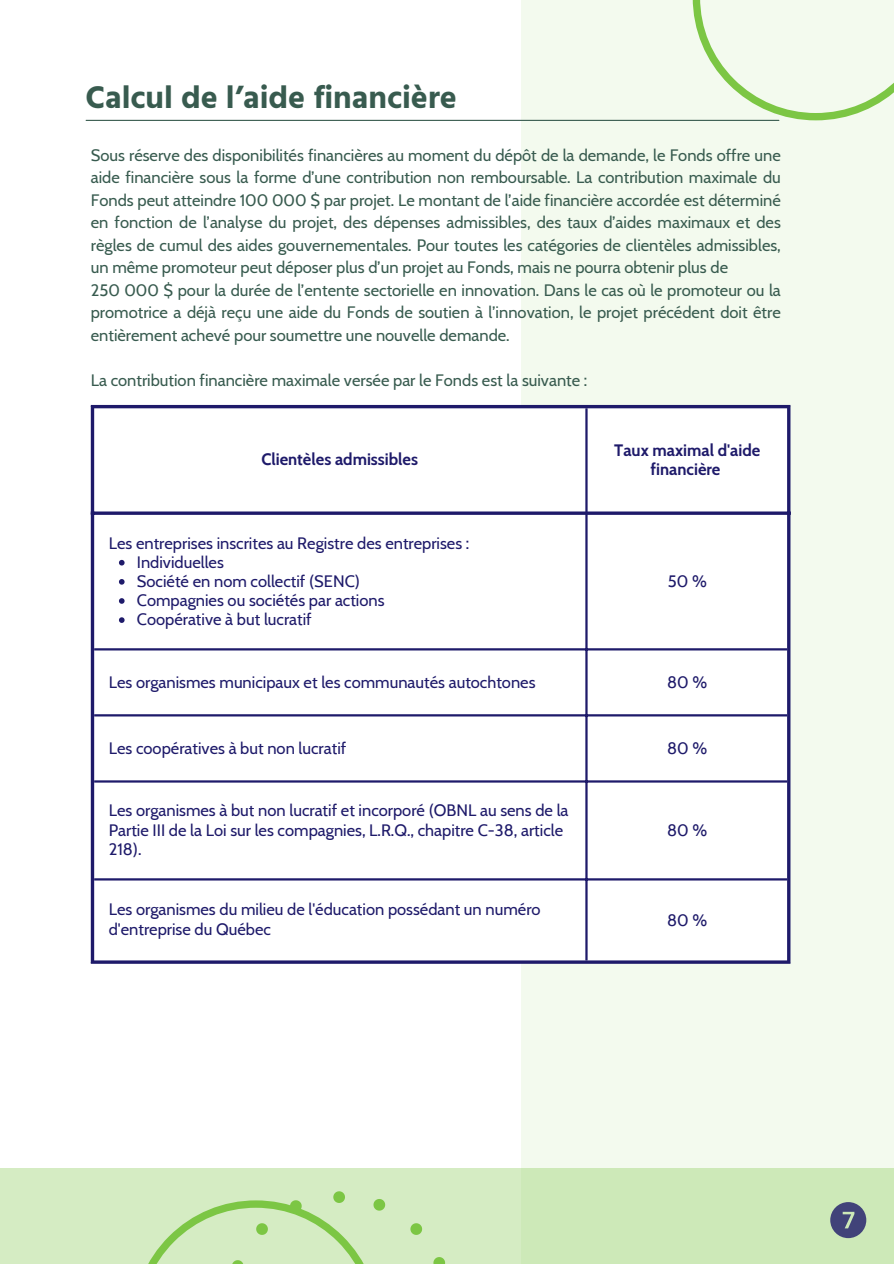
<style>
.page{position:relative;width:894px;height:1264px;background:#fff}
.page>*{position:absolute;margin:0;border:0;box-sizing:border-box;transform-origin:0 0}
.t1{font:700 32.1px "Hind Jalandhar";color:#385b4f}
.t2{font:16.5px/22.5px "Cabin";color:#385b4f;text-align:justify}
.t3{font:16.5px/19.2px "Cabin";color:#1e1a6a}
.t4{font:700 16.5px/19.2px "Cabin";color:#1e1a6a;text-align:center}
</style>
<div class="page">
<div style="left:521px;top:0;width:372px;height:1263px;background:#f3faee"></div>
<svg style="left:692px;top:0;width:201px;height:120px"></svg>
<div style="left:0;top:1167px;width:893px;height:96px;background:#cde9b8"></div>
<svg style="left:133px;top:1200px;width:91px;height:63px;fill:#d5ecc3"></svg>
<svg style="left:224px;top:1191px;width:230px;height:72px"></svg>
<hr style="left:86px;top:120px;width:692px;height:1px;background:#385b4f">
<svg style="left:94px;top:408px;width:692px;height:552px"></svg>
<svg style="left:119px;top:560px;width:5px;height:5px"></svg>
<svg style="left:119px;top:579px;width:5px;height:5px"></svg>
<svg style="left:119px;top:598px;width:5px;height:5px"></svg>
<svg style="left:119px;top:617px;width:5px;height:6px"></svg>
<hr style="left:585px;top:408px;width:2px;height:552px;background:#1e1a6a">
<hr style="left:94px;top:648px;width:692px;height:2px;background:#1e1a6a">
<hr style="left:94px;top:714px;width:692px;height:2px;background:#1e1a6a">
<hr style="left:94px;top:780px;width:692px;height:2px;background:#1e1a6a">
<hr style="left:94px;top:878px;width:692px;height:2px;background:#1e1a6a">
<hr style="left:91px;top:408px;width:3px;height:552px;background:#1e1a6a">
<svg style="left:786px;top:408px;width:4px;height:552px;background:#5b5892"></svg>
<hr style="left:91px;top:405px;width:699px;height:3px;background:#1e1a6a">
<svg style="left:94px;top:511px;width:696px;height:4px;background:#403c80"></svg>
<hr style="left:91px;top:960px;width:699px;height:3px;background:#1e1a6a">
<svg style="left:830px;top:1202px;width:36px;height:36px"></svg>
<p class="t1" style="left:85px;top:78px;width:373px">Calcul de l’aide financière</p>
<p class="t2" style="left:91px;top:143px;width:691px">Sous réserve des disponibilités financières au moment du dépôt de la demande, le Fonds offre une aide financière sous la forme d’une contribution non remboursable. La contribution maximale du Fonds peut atteindre 100 000 $ par projet. Le montant de l’aide financière accordée est déterminé en fonction de l’analyse du projet, des dépenses admissibles, des taux d’aides maximaux et des règles de cumul des aides gouvernementales. Pour toutes les catégories de clientèles admissibles, un même promoteur peut déposer plus d’un projet au Fonds, mais ne pourra obtenir plus de</p>
<p class="t2" style="left:91px;top:278px;width:691px">250 000 $ pour la durée de l’entente sectorielle en innovation. Dans le cas où le promoteur ou la promotrice a déjà reçu une aide du Fonds de soutien à l’innovation, le projet précédent doit être entièrement achevé pour soumettre une nouvelle demande.</p>
<p class="t2" style="left:91px;top:368px;width:498px">La contribution financière maximale versée par le Fonds est la suivante :</p>
<h1 class="t4" style="left:261px;top:449px;width:158px">Clientèles admissibles</h1>
<p class="t4" style="left:614px;top:440px;width:147px">Taux maximal d'aide financière</p>
<p class="t3" style="left:109px;top:533px;width:362px">Les entreprises inscrites au Registre des entreprises :</p>
<p class="t3" style="left:137px;top:552px;width:88px">Individuelles</p>
<p class="t3" style="left:137px;top:571px;width:224px">Société en nom collectif (SENC)</p>
<p class="t3" style="left:137px;top:590px;width:249px">Compagnies ou sociétés par actions</p>
<p class="t3" style="left:137px;top:609px;width:176px">Coopérative à but lucratif</p>
<p class="t3" style="left:667px;top:571px;width:40px">50 %</p>
<p class="t3" style="left:109px;top:672px;width:428px">Les organismes municipaux et les communautés autochtones</p>
<p class="t3" style="left:667px;top:672px;width:42px">80 %</p>
<p class="t3" style="left:109px;top:738px;width:239px">Les coopératives à but non lucratif</p>
<p class="t3" style="left:667px;top:738px;width:42px">80 %</p>
<p class="t3" style="left:109px;top:800px;width:461px">Les organismes à but non lucratif et incorporé (OBNL au sens de la<br>Partie III de la Loi sur les compagnies, L.R.Q., chapitre C-38, article<br>218).</p>
<p class="t3" style="left:667px;top:820px;width:42px">80 %</p>
<p class="t3" style="left:109px;top:899px;width:433px">Les organismes du milieu de l'éducation possédant un numéro d'entreprise du Québec</p>
<p class="t3" style="left:667px;top:910px;width:42px">80 %</p>
</div>
